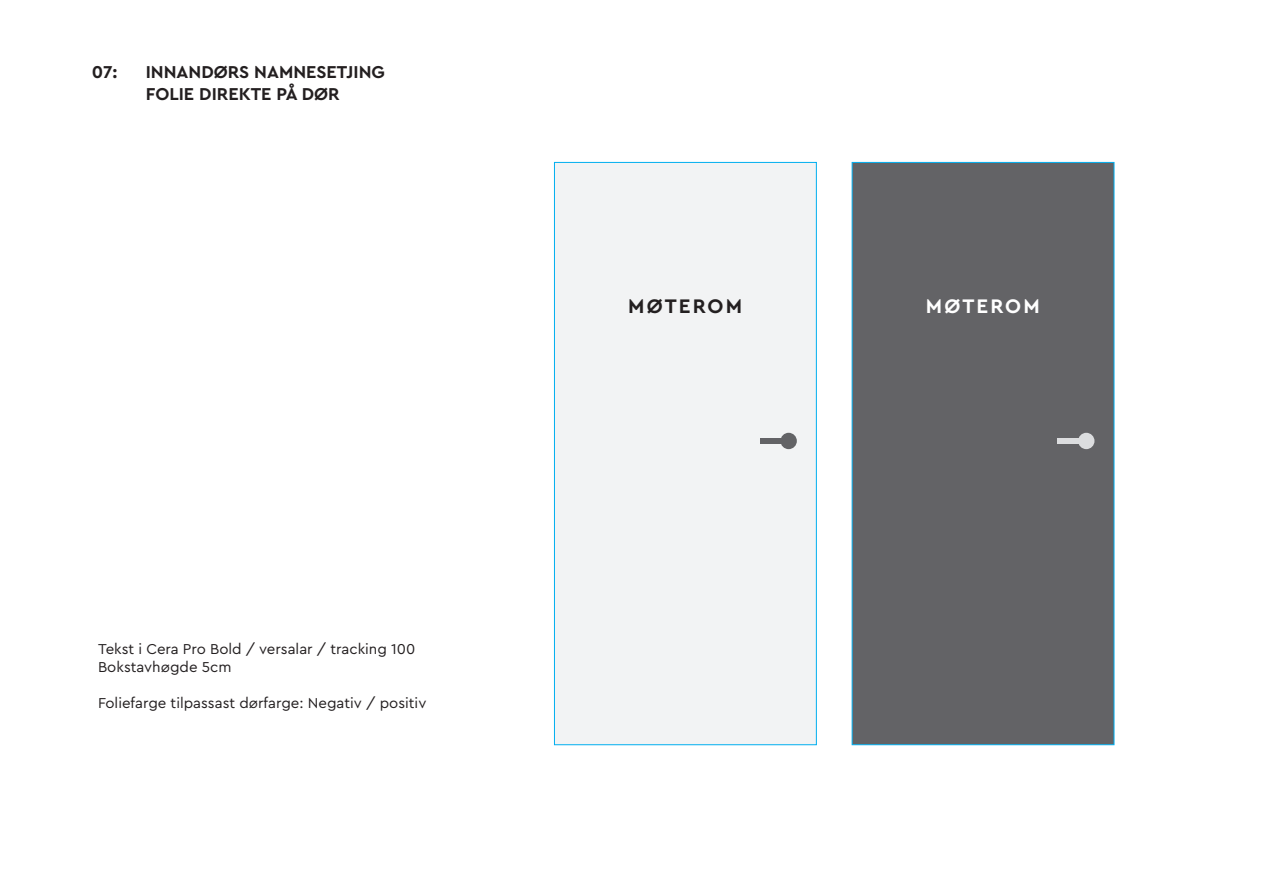
<style>
.page{position:relative;width:1263px;height:893px;background:#fff}
.page>*{position:absolute;margin:0;border:0;box-sizing:border-box;transform-origin:0 0}
.t1{font:700 20.55px "Cera Pro";letter-spacing:.105em;color:#231f20}
.t2{font:700 20.55px "Cera Pro";letter-spacing:.105em;color:#fff}
.t3{font:700 18px "Cera Pro";color:#231f20}
.t4{font:15px "Cera Pro";color:#231f20}
</style>
<div class="page">
<div style="left:554px;top:162px;width:262px;height:583px;background:#f2f3f4;border:1px solid #00aeef"></div>
<div style="left:852px;top:162px;width:262px;height:583px;background:#636366;border:1px solid #00aeef"></div>
<div style="left:760px;top:438px;width:28px;height:6px;background:#636366"></div>
<div style="left:1057px;top:438px;width:29px;height:6px;background:#dcdddf"></div>
<div style="left:780px;top:433px;width:17px;height:16px;background:#636366;border-radius:50%"></div>
<div style="left:1078px;top:433px;width:16px;height:16px;background:#dcdddf;border-radius:50%"></div>
<p class="t3" style="left:92px;top:60px;width:27px">07:</p>
<p class="t3" style="left:146px;top:60px;width:241px">INNANDØRS NAMNESETJING</p>
<p class="t3" style="left:146px;top:82px;width:195px">FOLIE DIREKTE PÅ DØR</p>
<p class="t4" style="left:98px;top:639px;width:319px">Tekst i Cera Pro Bold / versalar / tracking 100</p>
<p class="t4" style="left:98px;top:657px;width:135px">Bokstavhøgde 5cm</p>
<p class="t4" style="left:98px;top:693px;width:330px">Foliefarge tilpassast dørfarge: Negativ / positiv</p>
<p class="t1" style="left:628px;top:292px;width:116px">MØTEROM</p>
<p class="t2" style="left:926px;top:292px;width:116px">MØTEROM</p>
</div>
